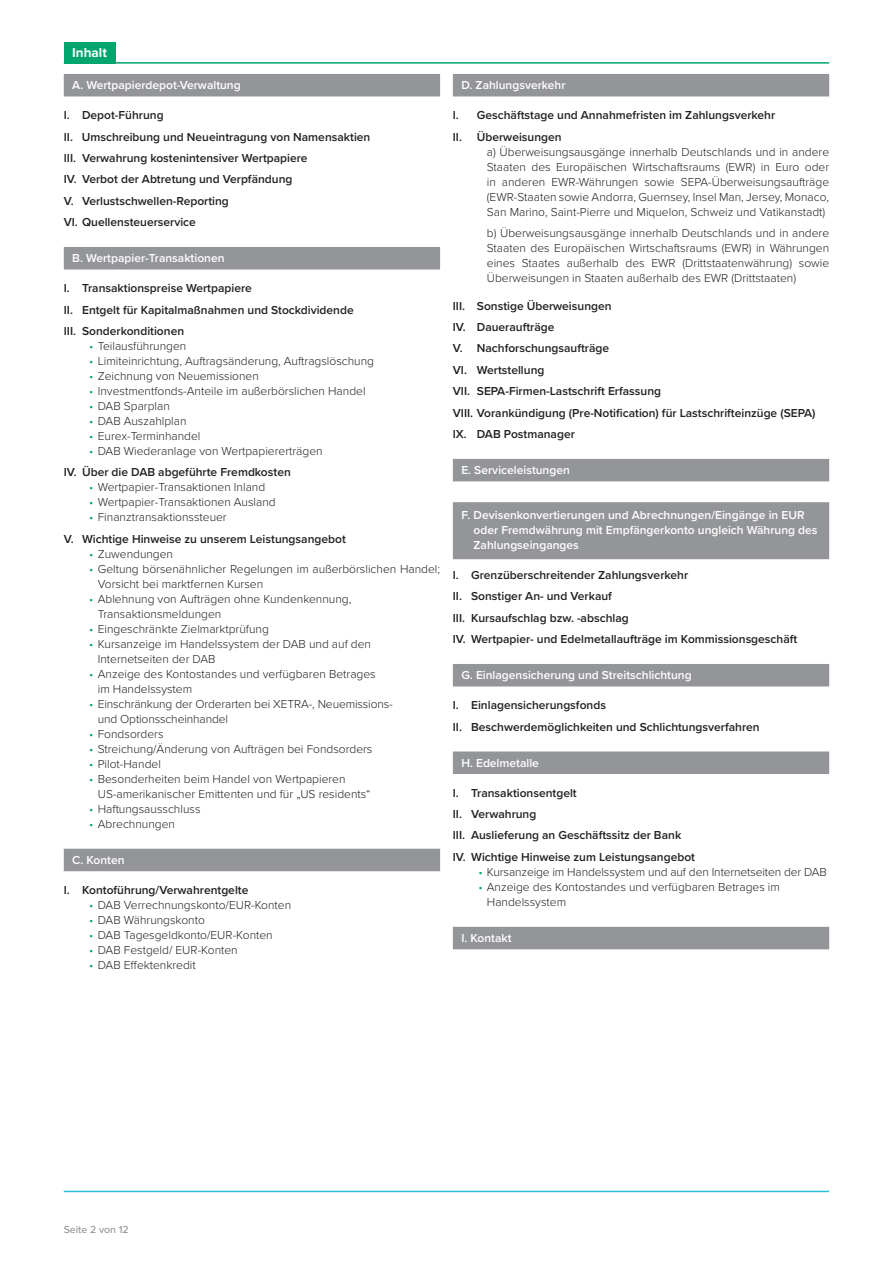
<style>
.page{position:relative;width:893px;height:1263px;background:#fff}
.page>*{position:absolute;margin:0;border:0;box-sizing:border-box;transform-origin:0 0}
.DAB_Headline_Grün_9{font:700 13.5px "Proxima Nova";color:#fff}
.DAB_Copy_8{font:300 12px/15px "Proxima Nova";color:#231f20}
.DAB_Copy_HL_Semibold{font:600 12px "Proxima Nova";color:#231f20}
.DAB_Abschnitt_Grau_8{font:600 12px "Proxima Nova";color:#fff}
.DAB_Anschnitt_Grau_D{font:600 12px/15px "Proxima Nova";color:#fff}
.t1{font:500 10.5px "Proxima Nova";color:#939598}
.s1{color:#00a66e}
</style>
<div class="page">
<hr style="left:64px;top:1191px;width:765px;height:1px;background:#29c0da">
<div style="left:64px;top:42px;width:51px;height:21px;background:#00a66e"></div>
<hr style="left:64px;top:62px;width:765px;height:2px;background:#00a66e">
<div style="left:64px;top:74px;width:376px;height:22px;background:#939598"></div>
<div style="left:64px;top:247px;width:376px;height:22px;background:#939598"></div>
<div style="left:64px;top:849px;width:376px;height:22px;background:#939598"></div>
<div style="left:453px;top:74px;width:376px;height:22px;background:#939598"></div>
<div style="left:453px;top:459px;width:376px;height:22px;background:#939598"></div>
<div style="left:453px;top:502px;width:376px;height:57px;background:#939598"></div>
<div style="left:453px;top:664px;width:376px;height:22px;background:#939598"></div>
<div style="left:453px;top:751px;width:376px;height:23px;background:#939598"></div>
<div style="left:453px;top:927px;width:376px;height:22px;background:#939598"></div>
<p class="DAB_Headline_Grün_9" style="left:72px;top:43px;width:36px">Inhalt</p>
<p class="DAB_Abschnitt_Grau_8" style="left:72px;top:76px;width:170px">A. Wertpapierdepot-Verwaltung</p>
<p class="DAB_Copy_HL_Semibold" style="left:64px;top:106px;width:101px">I. Depot-Führung</p>
<p class="DAB_Copy_HL_Semibold" style="left:64px;top:128px;width:308px">II. Umschreibung und Neueintragung von Namensaktien</p>
<p class="DAB_Copy_HL_Semibold" style="left:64px;top:149px;width:245px">III. Verwahrung kostenintensiver Wertpapiere</p>
<p class="DAB_Copy_HL_Semibold" style="left:64px;top:170px;width:230px">IV. Verbot der Abtretung und Verpfändung</p>
<p class="DAB_Copy_HL_Semibold" style="left:64px;top:192px;width:167px">V. Verlustschwellen-Reporting</p>
<p class="DAB_Copy_HL_Semibold" style="left:64px;top:213px;width:134px">VI. Quellensteuerservice</p>
<p class="DAB_Abschnitt_Grau_8" style="left:72px;top:249px;width:154px">B. Wertpapier-Transaktionen</p>
<p class="DAB_Copy_HL_Semibold" style="left:64px;top:279px;width:190px">I. Transaktionspreise Wertpapiere</p>
<p class="DAB_Copy_HL_Semibold" style="left:64px;top:301px;width:291px">II. Entgelt für Kapitalmaßnahmen und Stockdividende</p>
<p class="DAB_Copy_HL_Semibold" style="left:64px;top:322px;width:122px">III. Sonderkonditionen</p>
<p class="DAB_Copy_8" style="left:89px;top:338px;width:99px"><span class="s1">•</span> Teilausführungen</p>
<p class="DAB_Copy_8" style="left:89px;top:353px;width:286px"><span class="s1">•</span> Limiteinrichtung, Auftragsänderung, Auftragslöschung</p>
<p class="DAB_Copy_8" style="left:89px;top:368px;width:171px"><span class="s1">•</span> Zeichnung von Neuemissionen</p>
<p class="DAB_Copy_8" style="left:89px;top:383px;width:278px"><span class="s1">•</span> Investmentfonds-Anteile im außerbörslichen Handel</p>
<p class="DAB_Copy_8" style="left:89px;top:398px;width:82px"><span class="s1">•</span> DAB Sparplan</p>
<p class="DAB_Copy_8" style="left:89px;top:413px;width:99px"><span class="s1">•</span> DAB Auszahlplan</p>
<p class="DAB_Copy_8" style="left:89px;top:428px;width:113px"><span class="s1">•</span> Eurex-Terminhandel</p>
<p class="DAB_Copy_8" style="left:89px;top:443px;width:235px"><span class="s1">•</span> DAB Wiederanlage von Wertpapiererträgen</p>
<p class="DAB_Copy_HL_Semibold" style="left:64px;top:463px;width:229px">IV. Über die DAB abgeführte Fremdkosten</p>
<p class="DAB_Copy_8" style="left:89px;top:479px;width:177px"><span class="s1">•</span> Wertpapier-Transaktionen Inland</p>
<p class="DAB_Copy_8" style="left:89px;top:494px;width:188px"><span class="s1">•</span> Wertpapier-Transaktionen Ausland</p>
<p class="DAB_Copy_8" style="left:89px;top:509px;width:139px"><span class="s1">•</span> Finanztransaktionssteuer</p>
<p class="DAB_Copy_HL_Semibold" style="left:64px;top:530px;width:284px">V. Wichtige Hinweise zu unserem Leistungsangebot</p>
<p class="DAB_Copy_8" style="left:89px;top:546px;width:85px"><span class="s1">•</span> Zuwendungen</p>
<p class="DAB_Copy_8" style="left:98px;top:561px;width:344px;text-indent:-9px"><span class="s1">•</span> Geltung börsenähnlicher Regelungen im außerbörslichen Handel;<br>Vorsicht bei marktfernen Kursen</p>
<p class="DAB_Copy_8" style="left:98px;top:591px;width:255px;text-indent:-9px"><span class="s1">•</span> Ablehnung von Aufträgen ohne Kundenkennung,<br>Transaktionsmeldungen</p>
<p class="DAB_Copy_8" style="left:89px;top:621px;width:181px"><span class="s1">•</span> Eingeschränkte Zielmarktprüfung</p>
<p class="DAB_Copy_8" style="left:98px;top:636px;width:275px;text-indent:-9px"><span class="s1">•</span> Kursanzeige im Handelssystem der DAB und auf den<br>Internetseiten der DAB</p>
<p class="DAB_Copy_8" style="left:98px;top:666px;width:279px;text-indent:-9px"><span class="s1">•</span> Anzeige des Kontostandes und verfügbaren Betrages im Handelssystem</p>
<p class="DAB_Copy_8" style="left:98px;top:696px;width:296px;text-indent:-9px"><span class="s1">•</span> Einschränkung der Orderarten bei XETRA-, Neuemissions&shy;und Optionsscheinhandel</p>
<p class="DAB_Copy_8" style="left:89px;top:726px;width:76px"><span class="s1">•</span> Fondsorders</p>
<p class="DAB_Copy_8" style="left:89px;top:741px;width:285px"><span class="s1">•</span> Streichung/Änderung von Aufträgen bei Fondsorders</p>
<p class="DAB_Copy_8" style="left:89px;top:756px;width:73px"><span class="s1">•</span> Pilot-Handel</p>
<p class="DAB_Copy_8" style="left:98px;top:771px;width:274px;text-indent:-9px"><span class="s1">•</span> Besonderheiten beim Handel von Wertpapieren<br>US-amerikanischer Emittenten und für „US residents“</p>
<p class="DAB_Copy_8" style="left:89px;top:801px;width:113px"><span class="s1">•</span> Haftungsausschluss</p>
<p class="DAB_Copy_8" style="left:89px;top:816px;width:87px"><span class="s1">•</span> Abrechnungen</p>
<p class="DAB_Abschnitt_Grau_8" style="left:72px;top:851px;width:54px">C. Konten</p>
<p class="DAB_Copy_HL_Semibold" style="left:64px;top:881px;width:186px">I. Kontoführung/Verwahrentgelte</p>
<p class="DAB_Copy_8" style="left:89px;top:897px;width:203px"><span class="s1">•</span> DAB Verrechnungskonto/EUR-Konten</p>
<p class="DAB_Copy_8" style="left:89px;top:912px;width:117px"><span class="s1">•</span> DAB Währungskonto</p>
<p class="DAB_Copy_8" style="left:89px;top:927px;width:185px"><span class="s1">•</span> DAB Tagesgeldkonto/EUR-Konten</p>
<p class="DAB_Copy_8" style="left:89px;top:942px;width:150px"><span class="s1">•</span> DAB Festgeld/ EUR-Konten</p>
<p class="DAB_Copy_8" style="left:89px;top:957px;width:108px"><span class="s1">•</span> DAB Effektenkredit</p>
<p class="DAB_Abschnitt_Grau_8" style="left:461px;top:76px;width:106px">D. Zahlungsverkehr</p>
<p class="DAB_Copy_HL_Semibold" style="left:453px;top:106px;width:324px">I. Geschäftstage und Annahmefristen im Zahlungsverkehr</p>
<p class="DAB_Copy_HL_Semibold" style="left:453px;top:128px;width:110px">II. Überweisungen</p>
<p class="DAB_Copy_8" style="left:487px;top:143px;width:344px;text-align:justify">a) Überweisungsausgänge innerhalb Deutschlands und in andere Staaten des Europäischen Wirtschaftsraums (EWR) in Euro oder in anderen EWR-Währungen sowie SEPA-Überweisungsaufträge (EWR-Staaten sowie Andorra, Guernsey, Insel Man, Jersey, Monaco, San Marino, Saint-Pierre und Miquelon, Schweiz und Vatikanstadt)</p>
<p class="DAB_Copy_8" style="left:487px;top:225px;width:344px;text-align:justify">b) Überweisungsausgänge innerhalb Deutschlands und in andere Staaten des Europäischen Wirtschaftsraums (EWR) in Währungen eines Staates außerhalb des EWR (Drittstaatenwährung) sowie Überweisungen in Staaten außerhalb des EWR (Drittstaaten)</p>
<p class="DAB_Copy_HL_Semibold" style="left:453px;top:297px;width:160px">III. Sonstige Überweisungen</p>
<p class="DAB_Copy_HL_Semibold" style="left:453px;top:318px;width:103px">IV. Daueraufträge</p>
<p class="DAB_Copy_HL_Semibold" style="left:453px;top:339px;width:158px">V. Nachforschungsaufträge</p>
<p class="DAB_Copy_HL_Semibold" style="left:453px;top:361px;width:93px">VI. Wertstellung</p>
<p class="DAB_Copy_HL_Semibold" style="left:453px;top:382px;width:210px">VII. SEPA-Firmen-Lastschrift Erfassung</p>
<p class="DAB_Copy_HL_Semibold" style="left:453px;top:404px;width:364px">VIII. Vorankündigung (Pre-Notification) für Lastschrifteinzüge (SEPA)</p>
<p class="DAB_Copy_HL_Semibold" style="left:453px;top:425px;width:123px">IX. DAB Postmanager</p>
<p class="DAB_Abschnitt_Grau_8" style="left:461px;top:461px;width:110px">E. Serviceleistungen</p>
<p class="DAB_Anschnitt_Grau_D" style="left:474px;top:507px;width:345px;text-indent:-12px">F. Devisenkonvertierungen und Abrechnungen/Eingänge in EUR oder Fremdwährung mit Empfängerkonto ungleich Währung des<br>Zahlungseinganges</p>
<p class="DAB_Copy_HL_Semibold" style="left:453px;top:566px;width:237px">I. Grenzüberschreitender Zahlungsverkehr</p>
<p class="DAB_Copy_HL_Semibold" style="left:453px;top:587px;width:161px">II. Sonstiger An- und Verkauf</p>
<p class="DAB_Copy_HL_Semibold" style="left:453px;top:609px;width:177px">III. Kursaufschlag bzw. -abschlag</p>
<p class="DAB_Copy_HL_Semibold" style="left:453px;top:630px;width:346px">IV. Wertpapier- und Edelmetallaufträge im Kommissionsgeschäft</p>
<p class="DAB_Abschnitt_Grau_8" style="left:461px;top:666px;width:232px">G. Einlagensicherung und Streitschlichtung</p>
<p class="DAB_Copy_HL_Semibold" style="left:453px;top:696px;width:155px">I. Einlagensicherungsfonds</p>
<p class="DAB_Copy_HL_Semibold" style="left:453px;top:718px;width:308px">II. Beschwerdemöglichkeiten und Schlichtungsverfahren</p>
<p class="DAB_Abschnitt_Grau_8" style="left:461px;top:754px;width:79px">H. Edelmetalle</p>
<p class="DAB_Copy_HL_Semibold" style="left:453px;top:784px;width:125px">I. Transaktionsentgelt</p>
<p class="DAB_Copy_HL_Semibold" style="left:453px;top:805px;width:85px">II. Verwahrung</p>
<p class="DAB_Copy_HL_Semibold" style="left:453px;top:826px;width:230px">III. Auslieferung an Geschäftssitz der Bank</p>
<p class="DAB_Copy_HL_Semibold" style="left:453px;top:848px;width:244px">IV. Wichtige Hinweise zum Leistungsangebot</p>
<p class="DAB_Copy_8" style="left:478px;top:864px;width:350px"><span class="s1">•</span> Kursanzeige im Handelssystem und auf den Internetseiten der DAB</p>
<p class="DAB_Copy_8" style="left:487px;top:879px;width:295px;text-indent:-9px"><span class="s1">•</span> Anzeige des Kontostandes und verfügbaren Betrages im<br>Handelssystem</p>
<p class="DAB_Abschnitt_Grau_8" style="left:461px;top:929px;width:52px">I. Kontakt</p>
<p class="t1" style="left:64px;top:1222px;width:67px">Seite 2 von 12</p>
</div>
